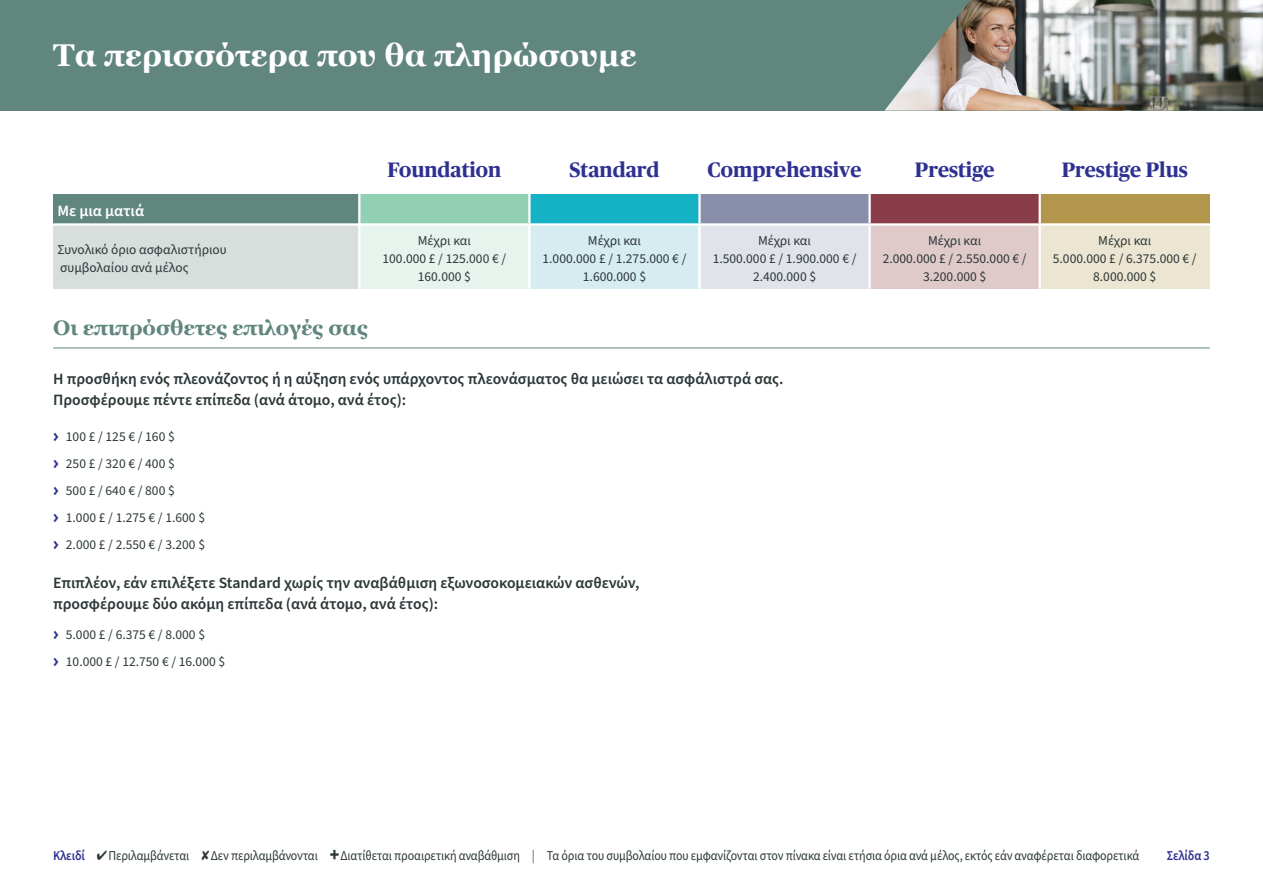
<style>
.page{position:relative;width:1263px;height:893px;background:#fff}
.page>*{position:absolute;margin:0;border:0;box-sizing:border-box;transform-origin:0 0}
.Main_title{font:700 31.5px "Georgia";color:#fff}
.t1{font:700 21px "Publico Headline Web";color:#2e3092}
.t2{font:700 21px "Georgia";color:#61867e}
.introduction{font:600 15.75px/21px "Source Sans Pro";color:#2c3738}
.Table_Dividers{font:600 15.75px "Source Sans Pro";letter-spacing:-.005em;color:#fff}
.Table_Body_Grey{font:13.5px/18px "Source Sans Pro";color:#2c3738;text-align:center}
.body_copy_-_larger{font:13.5px "Source Sans Pro";letter-spacing:-.01em;color:#2c3738;scale:.9 1}
.Main_Body_Bullets{font:13.5px "Source Sans Pro";color:#2c3738}
.body_copy_-_larger-2{font:600 13.5px "Source Sans Pro";letter-spacing:-.015em;color:#2e3092;scale:.9 1}
.s1{font-family:"Meta Pro";font-weight:700;color:#2e3092}
.s2{font-weight:600;color:#2e3092}
.s3{font-weight:900;font-size:19.5px}
.s4{font-weight:600;color:#61867e}
</style>
<div class="page">
<div style="left:0;top:0;width:1263px;height:111px;background:#61867e"></div>
<div style="left:53px;top:194px;width:306px;height:30px;background:#61867e"></div>
<div style="left:359px;top:194px;width:170px;height:30px;background:#91d0b2"></div>
<div style="left:529px;top:194px;width:170px;height:30px;background:#15b2c5"></div>
<div style="left:699px;top:194px;width:171px;height:30px;background:#898fab"></div>
<div style="left:870px;top:194px;width:170px;height:30px;background:#883d48"></div>
<div style="left:1040px;top:194px;width:170px;height:30px;background:#b2964c"></div>
<div style="left:53px;top:224px;width:306px;height:65px;background:#d7dedc"></div>
<div style="left:359px;top:224px;width:170px;height:65px;background:#e7f4ed"></div>
<div style="left:529px;top:224px;width:170px;height:65px;background:#d5ecf1"></div>
<div style="left:699px;top:224px;width:171px;height:65px;background:#e1e3ea"></div>
<div style="left:870px;top:224px;width:170px;height:65px;background:#dfc9c9"></div>
<div style="left:1040px;top:224px;width:170px;height:65px;background:#ebe5d1"></div>
<hr style="left:53px;top:223px;width:307px;height:3px;background:#fff">
<hr style="left:358px;top:223px;width:171px;height:3px;background:#fff">
<hr style="left:529px;top:223px;width:170px;height:3px;background:#fff">
<hr style="left:699px;top:223px;width:171px;height:3px;background:#fff">
<hr style="left:870px;top:223px;width:170px;height:3px;background:#fff">
<hr style="left:1040px;top:223px;width:170px;height:3px;background:#fff">
<hr style="left:358px;top:194px;width:2px;height:29px;background:#fff">
<hr style="left:528px;top:194px;width:2px;height:29px;background:#fff">
<hr style="left:698px;top:194px;width:3px;height:29px;background:#fff">
<hr style="left:868px;top:194px;width:3px;height:29px;background:#fff">
<hr style="left:1038px;top:194px;width:3px;height:29px;background:#fff">
<hr style="left:358px;top:226px;width:2px;height:63px;background:#fff">
<hr style="left:528px;top:226px;width:2px;height:63px;background:#fff">
<hr style="left:698px;top:226px;width:3px;height:63px;background:#fff">
<hr style="left:868px;top:226px;width:3px;height:63px;background:#fff">
<hr style="left:1038px;top:226px;width:3px;height:63px;background:#fff">
<hr style="left:53px;top:348px;width:1157px;height:1px;background:#61867e">
<img style="left:884px;top:0;width:379px;height:111px">
<p class="Main_title" style="left:53px;top:35px;width:585px">Τα περισσότερα που θα πληρώσουμε</p>
<p class="t1" style="left:388px;top:161px;width:115px">Foundation</p>
<p class="t1" style="left:570px;top:161px;width:91px">Standard</p>
<p class="t1" style="left:708px;top:161px;width:155px">Comprehensive</p>
<p class="t1" style="left:915px;top:161px;width:81px">Prestige</p>
<p class="t1" style="left:1062px;top:161px;width:128px">Prestige Plus</p>
<p class="Table_Dividers" style="left:57px;top:201px;width:88px">Με μια ματιά</p>
<p class="Table_Body_Grey" style="left:57px;top:241px;width:171px;text-align:left">Συνολικό όριο ασφαλιστήριου συμβολαίου ανά μέλος</p>
<p class="Table_Body_Grey" style="left:383px;top:232px;width:125px">Μέχρι και<br>100.000 £ / 125.000 € /<br>160.000 $</p>
<p class="Table_Body_Grey" style="left:543px;top:232px;width:145px">Μέχρι και<br>1.000.000 £ / 1.275.000 € /<br>1.600.000 $</p>
<p class="Table_Body_Grey" style="left:713px;top:232px;width:145px">Μέχρι και<br>1.500.000 £ / 1.900.000 € /<br>2.400.000 $</p>
<p class="Table_Body_Grey" style="left:883px;top:232px;width:145px">Μέχρι και<br>2.000.000 £ / 2.550.000 € /<br>3.200.000 $</p>
<p class="Table_Body_Grey" style="left:1053px;top:232px;width:145px">Μέχρι και<br>5.000.000 £ / 6.375.000 € /<br>8.000.000 $</p>
<p class="t2" style="left:53px;top:314px;width:316px">Οι επιπρόσθετες επιλογές σας</p>
<p class="introduction" style="left:53px;top:368px;width:732px">Η προσθήκη ενός πλεονάζοντος ή η αύξηση ενός υπάρχοντος πλεονάσματος θα μειώσει τα ασφάλιστρά σας.</p>
<p class="introduction" style="left:53px;top:389px;width:355px">Προσφέρουμε πέντε επίπεδα (ανά άτομο, ανά έτος):</p>
<p class="Main_Body_Bullets" style="left:53px;top:427px;width:123px"><span class="s1">&gt;</span> 100 £ / 125 € / 160 $</p>
<p class="Main_Body_Bullets" style="left:53px;top:454px;width:123px"><span class="s1">&gt;</span> 250 £ / 320 € / 400 $</p>
<p class="Main_Body_Bullets" style="left:53px;top:481px;width:123px"><span class="s1">&gt;</span> 500 £ / 640 € / 800 $</p>
<p class="Main_Body_Bullets" style="left:53px;top:508px;width:153px"><span class="s1">&gt;</span> 1.000 £ / 1.275 € / 1.600 $</p>
<p class="Main_Body_Bullets" style="left:53px;top:535px;width:153px"><span class="s1">&gt;</span> 2.000 £ / 2.550 € / 3.200 $</p>
<p class="introduction" style="left:53px;top:572px;width:588px">Επιπλέον, εάν επιλέξετε Standard χωρίς την αναβάθμιση εξωνοσοκομειακών ασθενών, προσφέρουμε δύο ακόμη επίπεδα (ανά άτομο, ανά έτος):</p>
<p class="Main_Body_Bullets" style="left:53px;top:626px;width:153px"><span class="s1">&gt;</span> 5.000 £ / 6.375 € / 8.000 $</p>
<p class="Main_Body_Bullets" style="left:53px;top:653px;width:174px"><span class="s1">&gt;</span> 10.000 £ / 12.750 € / 16.000 $</p>
<p class="body_copy_-_larger" style="left:53px;top:846px;width:153px"><span class="s2">Κλειδί</span> ✔Περιλαμβάνεται</p>
<p class="body_copy_-_larger" style="left:211px;top:846px;width:1033px">Δεν περιλαμβάνονται <span class="s3">+</span>Διατίθεται προαιρετική αναβάθμιση <span class="s4">|</span> Τα όρια του συμβολαίου που εμφανίζονται στον πίνακα είναι ετήσια όρια ανά μέλος, εκτός εάν αναφέρεται διαφορετικά</p>
<p class="body_copy_-_larger-2" style="left:1167px;top:846px;width:49px">Σελίδα 3</p>
</div>
